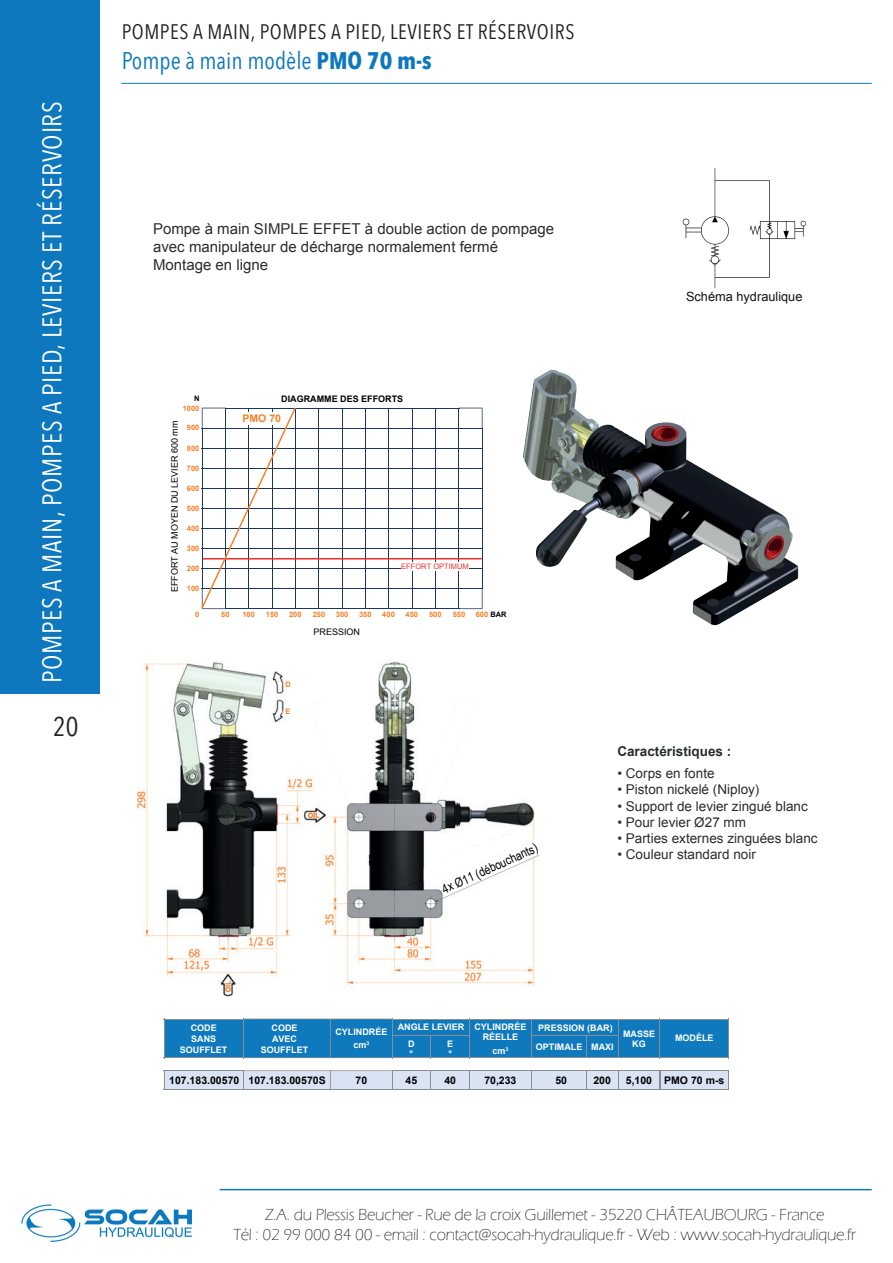
<style>
.page{position:relative;width:893px;height:1263px;background:#fff}
.page>*{position:absolute;margin:0;border:0;box-sizing:border-box;transform-origin:0 0}
.t1{font:27px "Avenir Next Condensed";letter-spacing:.025em;color:#fff}
.t2{font:27px "Avenir Next Condensed";color:#231f20}
.t3{font:24px "Avenir Next Condensed";color:#0d78bd}
.t4{font:21px "Avenir Next Condensed";letter-spacing:.025em;color:#231f20}
.t5{font:300 16.5px/19.8px "Eras ITC";letter-spacing:-.015em;color:#231f20;text-align:center}
.t6{font:15px/18px "Arial";color:#292d2f}
.t7{font:13.5px "Arial";color:#292d2f}
.t8{font:700 13.5px "Arial";color:#292d2f}
.t9{font:12.75px "Arial Narrow";color:#000001}
.t10{font:12.75px "Arial";color:#111314}
.t11{font:700 10.5px "Arial";color:#000001}
.t12{font:700 10.5px "Arial";color:#f4812a}
.t13{font:700 9px/10.8px "Arial";color:#fff;text-align:center}
.t14{font:9px "Arial";color:#000001}
.t15{font:700 9px "Arial";color:#000001}
.t16{font:700 7.5px "Arial";color:#f4812a}
.t17{font:7.5px "Arial";color:#ee2d2d}
.t18{font:700 7.5px "Arial";color:#000001}
.s1{font-weight:700}
.s2{color:#000001}
</style>
<div class="page">
<div style="left:0;top:0;width:99px;height:693px;background:#0d78bd"></div>
<hr style="left:121px;top:83px;width:751px;height:1px;background:#0d78bd">
<hr style="left:220px;top:1189px;width:652px;height:1px;background:#0d78bd">
<img style="left:21px;top:1204px;width:170px;height:38px">
<div style="left:469px;top:1019px;width:62px;height:39px;background:#0f79be"></div>
<div style="left:531px;top:1019px;width:87px;height:17px;background:#0f79be"></div>
<div style="left:164px;top:1019px;width:80px;height:39px;background:#0f79be"></div>
<hr style="left:164px;top:1019px;width:80px;height:1px;background:#8b8e90">
<hr style="left:164px;top:1057px;width:80px;height:1px;background:#8b8e90">
<svg style="left:164px;top:1020px;width:1px;height:37px"></svg>
<div style="left:618px;top:1019px;width:42px;height:39px;background:#0f79be"></div>
<div style="left:531px;top:1036px;width:56px;height:22px;background:#0f79be"></div>
<div style="left:587px;top:1036px;width:31px;height:22px;background:#0f79be"></div>
<div style="left:470px;top:1071px;width:61px;height:18px;background:#dae3f3"></div>
<div style="left:618px;top:1071px;width:41px;height:18px;background:#dae3f3"></div>
<hr style="left:469px;top:1019px;width:63px;height:1px;background:#8b8e90">
<hr style="left:531px;top:1019px;width:56px;height:1px;background:#8b8e90">
<hr style="left:587px;top:1019px;width:31px;height:1px;background:#8b8e90">
<hr style="left:618px;top:1019px;width:42px;height:1px;background:#8b8e90">
<hr style="left:531px;top:1035px;width:56px;height:1px;background:#8b8e90">
<hr style="left:586px;top:1035px;width:32px;height:1px;background:#8b8e90">
<hr style="left:469px;top:1057px;width:63px;height:1px;background:#8b8e90">
<hr style="left:531px;top:1057px;width:56px;height:1px;background:#8b8e90">
<hr style="left:586px;top:1057px;width:32px;height:1px;background:#8b8e90">
<hr style="left:618px;top:1057px;width:42px;height:1px;background:#8b8e90">
<hr style="left:469px;top:1070px;width:63px;height:1px;background:#8b8e90">
<hr style="left:618px;top:1070px;width:42px;height:1px;background:#8b8e90">
<hr style="left:469px;top:1089px;width:63px;height:1px;background:#8b8e90">
<hr style="left:618px;top:1089px;width:42px;height:1px;background:#8b8e90">
<svg style="left:531px;top:1020px;width:1px;height:37px"></svg>
<svg style="left:586px;top:1036px;width:1px;height:21px"></svg>
<svg style="left:618px;top:1020px;width:1px;height:37px"></svg>
<svg style="left:531px;top:1070px;width:88px;height:20px;background:#cfd7e6"></svg>
<img style="left:137px;top:661px;width:398px;height:336px">
<svg style="left:201px;top:407px;width:282px;height:203px"></svg>
<div style="left:401px;top:563px;width:68px;height:8px;background:#fff"></div>
<img style="left:523px;top:370px;width:275px;height:255px">
<svg style="left:177px;top:721px;width:22px;height:45px"></svg>
<svg style="left:576px;top:481px;width:22px;height:22px"></svg>
<svg style="left:424px;top:830px;width:116px;height:67px"></svg>
<svg style="left:310px;top:700px;width:56px;height:114px"></svg>
<svg style="left:424px;top:700px;width:50px;height:113px"></svg>
<svg style="left:363px;top:891px;width:31px;height:12px"></svg>
<div style="left:392px;top:1019px;width:39px;height:39px;background:#0f79be"></div>
<div style="left:431px;top:1019px;width:38px;height:39px;background:#0f79be"></div>
<hr style="left:392px;top:1019px;width:39px;height:1px;background:#8b8e90">
<hr style="left:431px;top:1019px;width:39px;height:1px;background:#8b8e90">
<hr style="left:392px;top:1057px;width:39px;height:1px;background:#8b8e90">
<hr style="left:431px;top:1057px;width:39px;height:1px;background:#8b8e90">
<svg style="left:243px;top:1019px;width:150px;height:39px;background:#1479bb"></svg>
<svg style="left:469px;top:1020px;width:1px;height:37px"></svg>
<svg style="left:164px;top:1070px;width:306px;height:20px;background:#d1d9e8"></svg>
<hr style="left:392px;top:1035px;width:77px;height:1px;background:#8b8e90">
<img style="left:682px;top:168px;width:124px;height:120px">
<div style="left:660px;top:1019px;width:69px;height:39px;background:#0f79be"></div>
<div style="left:660px;top:1071px;width:69px;height:19px;background:#dae3f3"></div>
<hr style="left:659px;top:1019px;width:70px;height:1px;background:#8b8e90">
<hr style="left:659px;top:1057px;width:70px;height:1px;background:#8b8e90">
<hr style="left:659px;top:1070px;width:70px;height:1px;background:#8b8e90">
<hr style="left:659px;top:1089px;width:70px;height:1px;background:#8b8e90">
<svg style="left:728px;top:1020px;width:1px;height:37px"></svg>
<svg style="left:728px;top:1071px;width:1px;height:18px"></svg>
<svg style="left:659px;top:1020px;width:1px;height:37px"></svg>
<svg style="left:659px;top:1071px;width:2px;height:18px"></svg>
<svg style="left:278px;top:708px;width:12px;height:6px"></svg>
<svg style="left:277px;top:681px;width:13px;height:6px"></svg>
<h1 class="t1" style="left:29px;top:683px;width:584px;rotate:-90deg">POMPES A MAIN, POMPES A PIED, LEVIERS ET RÉSERVOIRS</h1>
<h1 class="t2" style="left:53px;top:703px;width:27px">20</h1>
<p class="t4" style="left:122px;top:14px;width:454px">POMPES A MAIN, POMPES A PIED, LEVIERS ET RÉSERVOIRS</p>
<h2 class="t3" style="left:122px;top:40px;width:311px">Pompe à main modèle <span class="s1">PMO 70 m-s</span></h2>
<p class="t6" style="left:153px;top:220px;width:403px">Pompe à main SIMPLE EFFET à double action de pompage avec manipulateur de décharge normalement fermé<br>Montage en ligne</p>
<p class="t18" style="left:194px;top:394px;width:7px">N</p>
<p class="t15" style="left:281px;top:393px;width:124px">DIAGRAMME DES EFFORTS</p>
<p class="t16" style="left:183px;top:403px;width:18px">1000</p>
<p class="t16" style="left:187px;top:423px;width:14px">900</p>
<p class="t16" style="left:187px;top:443px;width:14px">800</p>
<p class="t16" style="left:187px;top:463px;width:14px">700</p>
<p class="t16" style="left:187px;top:483px;width:14px">600</p>
<p class="t16" style="left:187px;top:503px;width:14px">500</p>
<p class="t16" style="left:187px;top:523px;width:14px">400</p>
<p class="t16" style="left:187px;top:544px;width:14px">300</p>
<p class="t16" style="left:187px;top:563px;width:14px">200</p>
<p class="t16" style="left:187px;top:583px;width:14px">100</p>
<p class="t16" style="left:195px;top:609px;width:6px">0</p>
<p class="t16" style="left:221px;top:609px;width:10px">50</p>
<p class="t16" style="left:242px;top:609px;width:14px">100</p>
<p class="t16" style="left:266px;top:609px;width:14px">150</p>
<p class="t16" style="left:289px;top:609px;width:14px">200</p>
<p class="t16" style="left:313px;top:609px;width:14px">250</p>
<p class="t16" style="left:336px;top:609px;width:14px">300</p>
<p class="t16" style="left:359px;top:609px;width:14px">350</p>
<p class="t16" style="left:382px;top:609px;width:14px">400</p>
<p class="t16" style="left:406px;top:609px;width:14px">450</p>
<p class="t16" style="left:429px;top:609px;width:14px">500</p>
<p class="t16" style="left:453px;top:609px;width:14px">550</p>
<p class="t16" style="left:476px;top:609px;width:32px">600 <span class="s2">BAR</span></p>
<p class="t12" style="left:242px;top:412px;width:40px">PMO 70</p>
<p class="t14" style="left:169px;top:592px;width:173px;rotate:-90deg">EFFORT AU MOYEN DU LEVIER 600 mm</p>
<p class="t17" style="left:401px;top:562px;width:69px">EFFORT OPTIMUM</p>
<p class="t14" style="left:313px;top:625px;width:48px">PRESSION</p>
<p class="t9" style="left:439px;top:881px;width:105px;rotate:-24deg">4x Ø11 (débouchants)</p>
<p class="t10" style="left:686px;top:288px;width:118px">Schéma hydraulique</p>
<p class="t8" style="left:617px;top:742px;width:116px">Caractéristiques :</p>
<p class="t7" style="left:617px;top:764px;width:99px">• Corps en fonte</p>
<p class="t7" style="left:617px;top:781px;width:144px">• Piston nickelé (Niploy)</p>
<p class="t7" style="left:617px;top:797px;width:192px">• Support de levier zingué blanc</p>
<p class="t7" style="left:617px;top:813px;width:130px">• Pour levier Ø27 mm</p>
<p class="t7" style="left:617px;top:829px;width:202px">• Parties externes zinguées blanc</p>
<p class="t7" style="left:617px;top:845px;width:140px">• Couleur standard noir</p>
<p class="t13" style="left:335px;top:1026px;width:54px;line-height:13px">CYLINDRÉE cm<sup>3</sup></p>
<p class="t13" style="left:474px;top:1022px;width:54px;line-height:10.4px">CYLINDRÉE<br>RÉELLE</p>
<p class="t13" style="left:492px;top:1045px;width:17px">cm<sup>3</sup></p>
<p class="t13" style="left:398px;top:1022px;width:68px">ANGLE LEVIER</p>
<p class="t13" style="left:536px;top:1018px;width:79px;line-height:19.4px;text-align:left">PRESSION (BAR)<br>OPTIMALE MAXI</p>
<p class="t13" style="left:180px;top:1023px;width:49px">CODE<br>SANS<br>SOUFFLET</p>
<p class="t13" style="left:261px;top:1023px;width:49px">CODE<br>AVEC<br>SOUFFLET</p>
<p class="t11" style="left:169px;top:1074px;width:158px">107.183.00570 107.183.00570S</p>
<p class="t11" style="left:356px;top:1073px;width:13px">70</p>
<p class="t11" style="left:484px;top:1073px;width:34px">70,233</p>
<p class="t11" style="left:555px;top:1073px;width:13px">50</p>
<p class="t11" style="left:593px;top:1073px;width:19px">200</p>
<p class="t11" style="left:626px;top:1073px;width:28px">5,100</p>
<p class="t13" style="left:623px;top:1028px;width:33px;line-height:10.4px">MASSE<br>KG</p>
<p class="t13" style="left:408px;top:1039px;width:8px;line-height:10.4px;text-align:left">D °</p>
<p class="t13" style="left:447px;top:1039px;width:8px;line-height:10.4px;text-align:left">E °</p>
<p class="t11" style="left:406px;top:1073px;width:13px">45</p>
<p class="t11" style="left:444px;top:1073px;width:13px">40</p>
<p class="t13" style="left:675px;top:1032px;width:40px">MODÈLE</p>
<p class="t11" style="left:664px;top:1073px;width:62px">PMO 70 m-s</p>
<p class="t5" style="left:233px;top:1205px;width:624px">Z.A. du Plessis Beucher - Rue de la croix Guillemet - 35220 CHÂTEAUBOURG - France<br>Tél : 02 99 000 84 00 - email : contact@socah-hydraulique.fr - Web : www.socah-hydraulique.fr</p>
</div>
